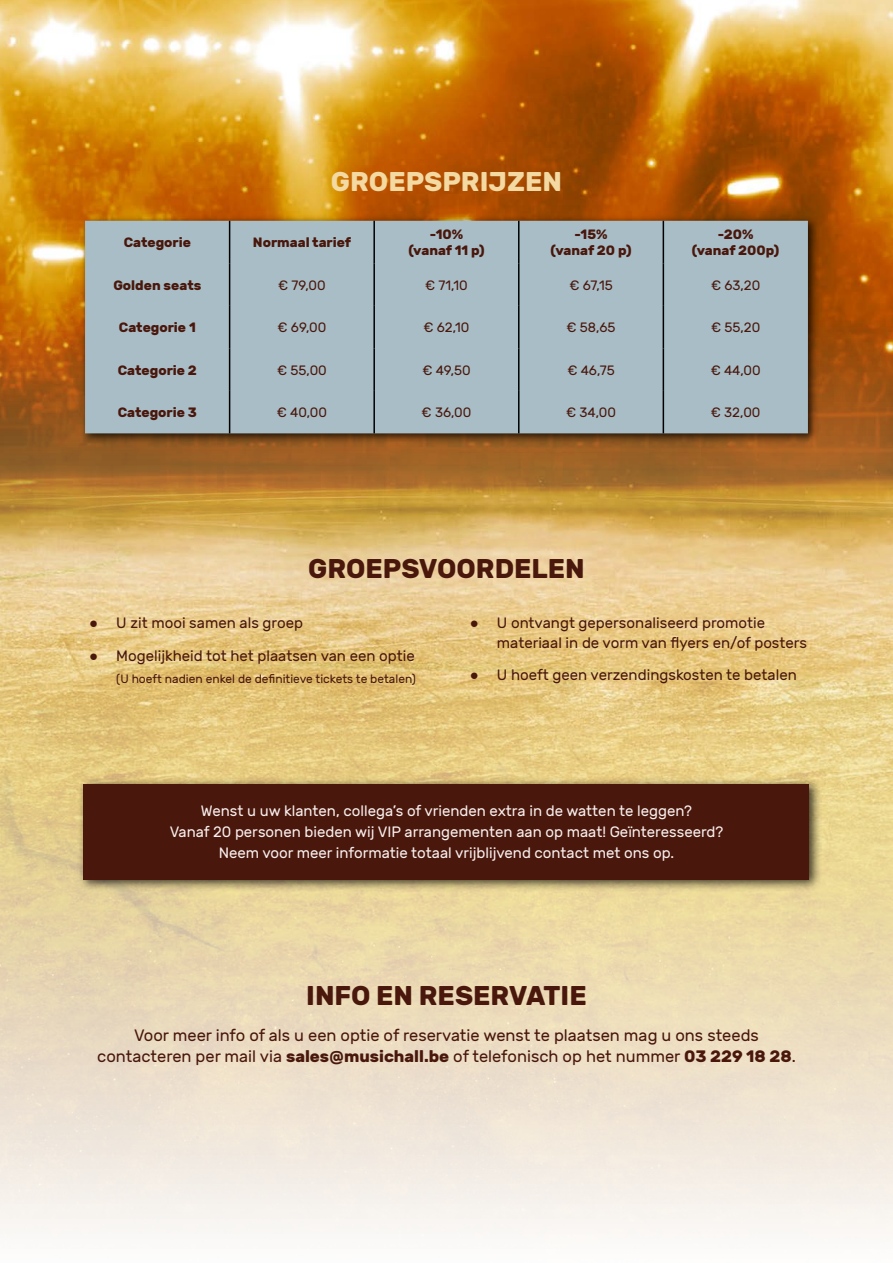
<style>
.page{position:relative;width:893px;height:1263px;background:#fff}
.page>*{position:absolute;margin:0;border:0;box-sizing:border-box;transform-origin:0 0}
.t1{font:700 27px "Rubik";color:#49170c}
.t2{font:700 27px "Rubik";color:#f3daa2}
.t3{font:16.5px/21px "Rubik";color:#49170c;text-align:center}
.t4{font:15px/21px "Rubik";color:#f8eeec;text-align:center}
.t5{font:15px/19.5px "Rubik";color:#49170c}
.t6{font:700 13.5px/16.2px "Rubik";color:#49170c;text-align:center}
.t7{font:13.5px "Rubik";color:#49170c}
.t8{font:12px "Rubik";color:#49170c}
.s1{font-family:"Arial"}
.s2{font-weight:700}
</style>
<div class="page">
<img style="left:0;top:0;width:893px;height:1234px">
<div style="left:80px;top:215px;width:739px;height:229px;background:#000;opacity:.75"></div>
<div style="left:85px;top:221px;width:723px;height:212px;background:#a8bdc6"></div>
<hr style="left:229px;top:221px;width:1px;height:42px;background:#000">
<hr style="left:373px;top:221px;width:2px;height:42px;background:#000">
<hr style="left:518px;top:221px;width:1px;height:42px;background:#000">
<hr style="left:663px;top:221px;width:1px;height:42px;background:#000">
<hr style="left:229px;top:263px;width:1px;height:43px;background:#000">
<hr style="left:373px;top:263px;width:2px;height:43px;background:#000">
<hr style="left:518px;top:263px;width:1px;height:43px;background:#000">
<hr style="left:663px;top:263px;width:1px;height:43px;background:#000">
<hr style="left:229px;top:306px;width:1px;height:42px;background:#000">
<hr style="left:373px;top:306px;width:2px;height:42px;background:#000">
<hr style="left:518px;top:306px;width:1px;height:42px;background:#000">
<hr style="left:663px;top:306px;width:1px;height:42px;background:#000">
<hr style="left:229px;top:348px;width:1px;height:43px;background:#000">
<hr style="left:373px;top:348px;width:2px;height:43px;background:#000">
<hr style="left:518px;top:348px;width:1px;height:43px;background:#000">
<hr style="left:663px;top:348px;width:1px;height:43px;background:#000">
<hr style="left:229px;top:391px;width:1px;height:42px;background:#000">
<hr style="left:373px;top:391px;width:2px;height:42px;background:#000">
<hr style="left:518px;top:391px;width:1px;height:42px;background:#000">
<hr style="left:663px;top:391px;width:1px;height:42px;background:#000">
<div style="left:77px;top:777px;width:745px;height:115px;background:#000;opacity:.75"></div>
<div style="left:84px;top:784px;width:725px;height:96px;background:#49170c"></div>
<h1 class="t2" style="left:331px;top:166px;width:232px">GROEPSPRIJZEN</h1>
<p class="t6" style="left:124px;top:235px;width:69px">Categorie</p>
<p class="t6" style="left:253px;top:235px;width:100px">Normaal tarief</p>
<p class="t6" style="left:408px;top:227px;width:78px">-10% (vanaf 11 p)</p>
<p class="t6" style="left:551px;top:227px;width:82px">-15%<br>(vanaf 20 p)</p>
<p class="t6" style="left:692px;top:227px;width:89px">-20%<br>(vanaf 200p)</p>
<p class="t6" style="left:113px;top:277px;width:89px">Golden seats</p>
<p class="t7" style="left:278px;top:277px;width:49px">€ 79,00</p>
<p class="t7" style="left:425px;top:277px;width:44px">€ 71,10</p>
<p class="t7" style="left:569px;top:277px;width:45px">€ 67,15</p>
<p class="t7" style="left:711px;top:277px;width:51px">€ 63,20</p>
<p class="t6" style="left:119px;top:320px;width:78px">Categorie 1</p>
<p class="t7" style="left:278px;top:320px;width:50px">€ 69,00</p>
<p class="t7" style="left:423px;top:320px;width:48px">€ 62,10</p>
<p class="t7" style="left:567px;top:320px;width:51px">€ 58,65</p>
<p class="t7" style="left:711px;top:320px;width:51px">€ 55,20</p>
<p class="t6" style="left:118px;top:362px;width:81px">Categorie 2</p>
<p class="t7" style="left:277px;top:362px;width:51px">€ 55,00</p>
<p class="t7" style="left:422px;top:362px;width:50px">€ 49,50</p>
<p class="t7" style="left:567px;top:362px;width:49px">€ 46,75</p>
<p class="t7" style="left:711px;top:362px;width:51px">€ 44,00</p>
<p class="t6" style="left:118px;top:405px;width:81px">Categorie 3</p>
<p class="t7" style="left:277px;top:405px;width:52px">€ 40,00</p>
<p class="t7" style="left:422px;top:405px;width:51px">€ 36,00</p>
<p class="t7" style="left:566px;top:405px;width:51px">€ 34,00</p>
<p class="t7" style="left:711px;top:405px;width:51px">€ 32,00</p>
<h1 class="t1" style="left:308px;top:553px;width:278px">GROEPSVOORDELEN</h1>
<p class="t5" style="left:89px;top:613px;width:215px"><span class="s1">●</span> U zit mooi samen als groep</p>
<p class="t5" style="left:89px;top:646px;width:327px"><span class="s1">●</span> Mogelijkheid tot het plaatsen van een optie</p>
<p class="t8" style="left:116px;top:672px;width:301px">(U hoeft nadien enkel de definitieve tickets te betalen)</p>
<p class="t5" style="left:497px;top:613px;width:312px;text-indent:-27px"><span class="s1">●</span> U ontvangt gepersonaliseerd promotie materiaal in de vorm van flyers en/of posters</p>
<p class="t5" style="left:470px;top:665px;width:328px"><span class="s1">●</span> U hoeft geen verzendingskosten te betalen</p>
<p class="t4" style="left:170px;top:801px;width:555px">Wenst u uw klanten, collega’s of vrienden extra in de watten te leggen?<br>Vanaf 20 personen bieden wij VIP arrangementen aan op maat! Geïnteresseerd?<br>Neem voor meer informatie totaal vrijblijvend contact met ons op.</p>
<h1 class="t1" style="left:306px;top:980px;width:282px">INFO EN RESERVATIE</h1>
<p class="t3" style="left:97px;top:1025px;width:700px">Voor meer info of als u een optie of reservatie wenst te plaatsen mag u ons steeds contacteren per mail via <span class="s2">sales@musichall.be</span> of telefonisch op het nummer <span class="s2">03 229 18 28</span>.</p>
</div>
